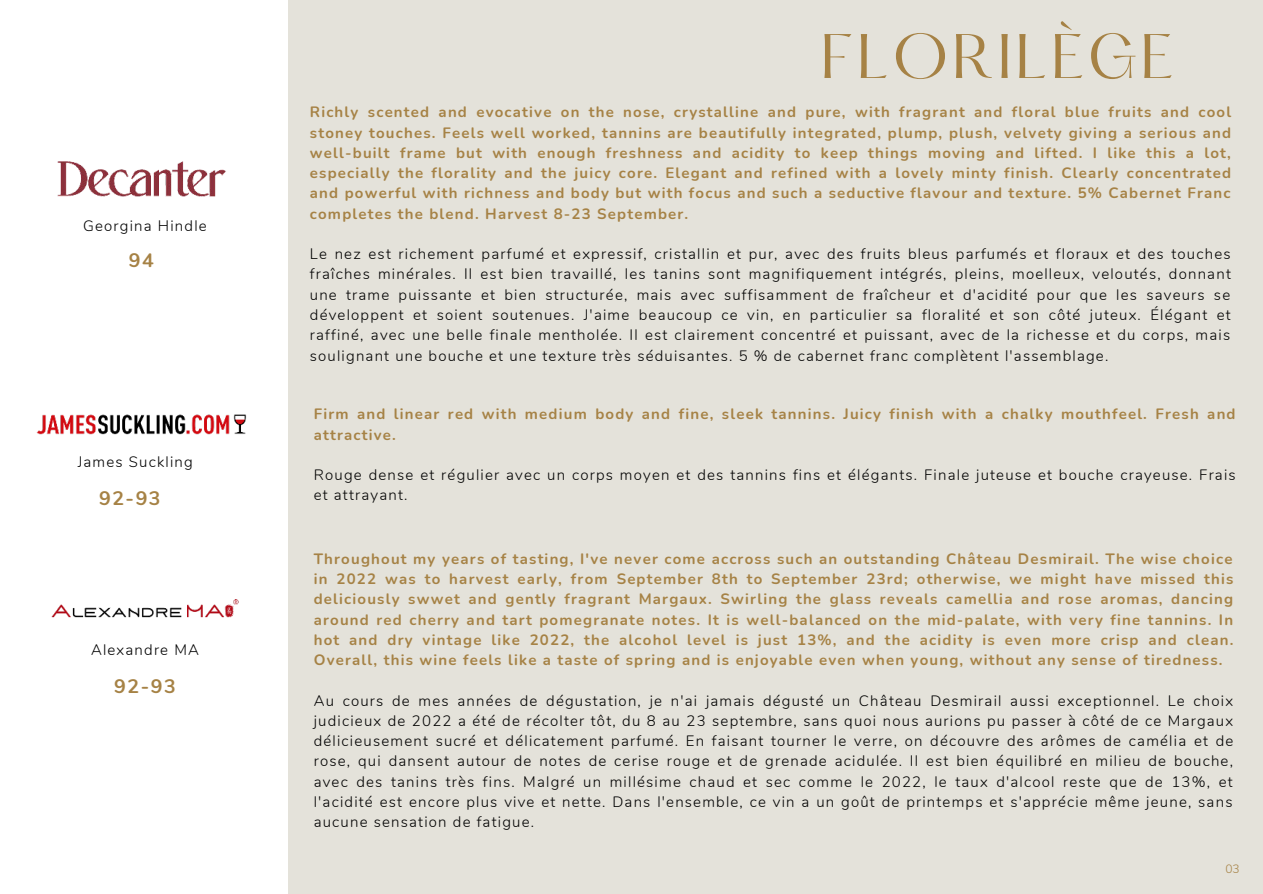
<style>
.page{position:relative;width:1263px;height:894px;background:#fff}
.page>*{position:absolute;margin:0;border:0;box-sizing:border-box;transform-origin:0 0}
.t1{font:54.9px "Hatton";letter-spacing:.07em;color:#a68245}
.t2{font:700 19.5px "Nunito";letter-spacing:.08em;color:#a68245}
.t3{font:300 15px/20.2px "Nunito";letter-spacing:.08em;color:#000;text-align:justify}
.t4{font:700 15px/20.2px "Nunito";letter-spacing:.08em;color:#a68245;text-align:justify}
.t5{font:300 12px "Nunito";color:#a68245}
</style>
<div class="page">
<div style="left:0;top:0;width:1263px;height:893px;background:#e4e2da"></div>
<div style="left:0;top:0;width:287px;height:893px;background:#fff"></div>
<img style="left:36px;top:414px;width:211px;height:21px">
<img style="left:57px;top:161px;width:169px;height:36px">
<img style="left:51px;top:599px;width:188px;height:19px">
<p class="t3" style="left:83px;top:215px;width:125px">Georgina Hindle</p>
<h2 class="t2" style="left:129px;top:246px;width:26px">94</h2>
<p class="t3" style="left:78px;top:450px;width:117px">James Suckling</p>
<h2 class="t2" style="left:99px;top:483px;width:63px">92-93</h2>
<p class="t3" style="left:91px;top:638px;width:109px">Alexandre MA</p>
<h2 class="t2" style="left:114px;top:672px;width:63px">92-93</h2>
<h1 class="t1" style="left:821px;top:27px;width:354px">FLORILÈGE</h1>
<p class="t4" style="left:310px;top:101px;width:923px">Richly scented and evocative on the nose, crystalline and pure, with fragrant and floral blue fruits and cool stoney touches. Feels well worked, tannins are beautifully integrated, plump, plush, velvety giving a serious and well-built frame but with enough freshness and acidity to keep things moving and lifted. I like this a lot, especially the florality and the juicy core. Elegant and refined with a lovely minty finish. Clearly concentrated and powerful with richness and body but with focus and such a seductive flavour and texture. 5% Cabernet Franc completes the blend. Harvest 8-23 September.</p>
<p class="t3" style="left:310px;top:243px;width:922px">Le nez est richement parfumé et expressif, cristallin et pur, avec des fruits bleus parfumés et floraux et des touches fraîches minérales. Il est bien travaillé, les tanins sont magnifiquement intégrés, pleins, moelleux, veloutés, donnant une trame puissante et bien structurée, mais avec suffisamment de fraîcheur et d'acidité pour que les saveurs se développent et soient soutenues. J'aime beaucoup ce vin, en particulier sa floralité et son côté juteux. Élégant et raffiné, avec une belle finale mentholée. Il est clairement concentré et puissant, avec de la richesse et du corps, mais soulignant une bouche et une texture très séduisantes. 5 % de cabernet franc complètent l'assemblage.</p>
<p class="t4" style="left:314px;top:403px;width:923px">Firm and linear red with medium body and fine, sleek tannins. Juicy finish with a chalky mouthfeel. Fresh and attractive.</p>
<p class="t3" style="left:314px;top:464px;width:923px">Rouge dense et régulier avec un corps moyen et des tannins fins et élégants. Finale juteuse et bouche crayeuse. Frais et attrayant.</p>
<p class="t4" style="left:314px;top:547px;width:921px">Throughout my years of tasting, I've never come accross such an outstanding Château Desmirail. The wise choice in 2022 was to harvest early, from September 8th to September 23rd; otherwise, we might have missed this deliciously swwet and gently fragrant Margaux. Swirling the glass reveals camellia and rose aromas, dancing around red cherry and tart pomegranate notes. It is well-balanced on the mid-palate, with very fine tannins. In hot and dry vintage like 2022, the alcohol level is just 13%, and the acidity is even more crisp and clean.<br>Overall, this wine feels like a taste of spring and is enjoyable even when young, without any sense of tiredness.</p>
<p class="t3" style="left:314px;top:689px;width:921px">Au cours de mes années de dégustation, je n'ai jamais dégusté un Château Desmirail aussi exceptionnel. Le choix judicieux de 2022 a été de récolter tôt, du 8 au 23 septembre, sans quoi nous aurions pu passer à côté de ce Margaux délicieusement sucré et délicatement parfumé. En faisant tourner le verre, on découvre des arômes de camélia et de rose, qui dansent autour de notes de cerise rouge et de grenade acidulée. Il est bien équilibré en milieu de bouche, avec des tanins très fins. Malgré un millésime chaud et sec comme le 2022, le taux d'alcool reste que de 13%, et l'acidité est encore plus vive et nette. Dans l'ensemble, ce vin a un goût de printemps et s'apprécie même jeune, sans aucune sensation de fatigue.</p>
<p class="t5" style="left:1225px;top:859px;width:16px">03</p>
</div>
